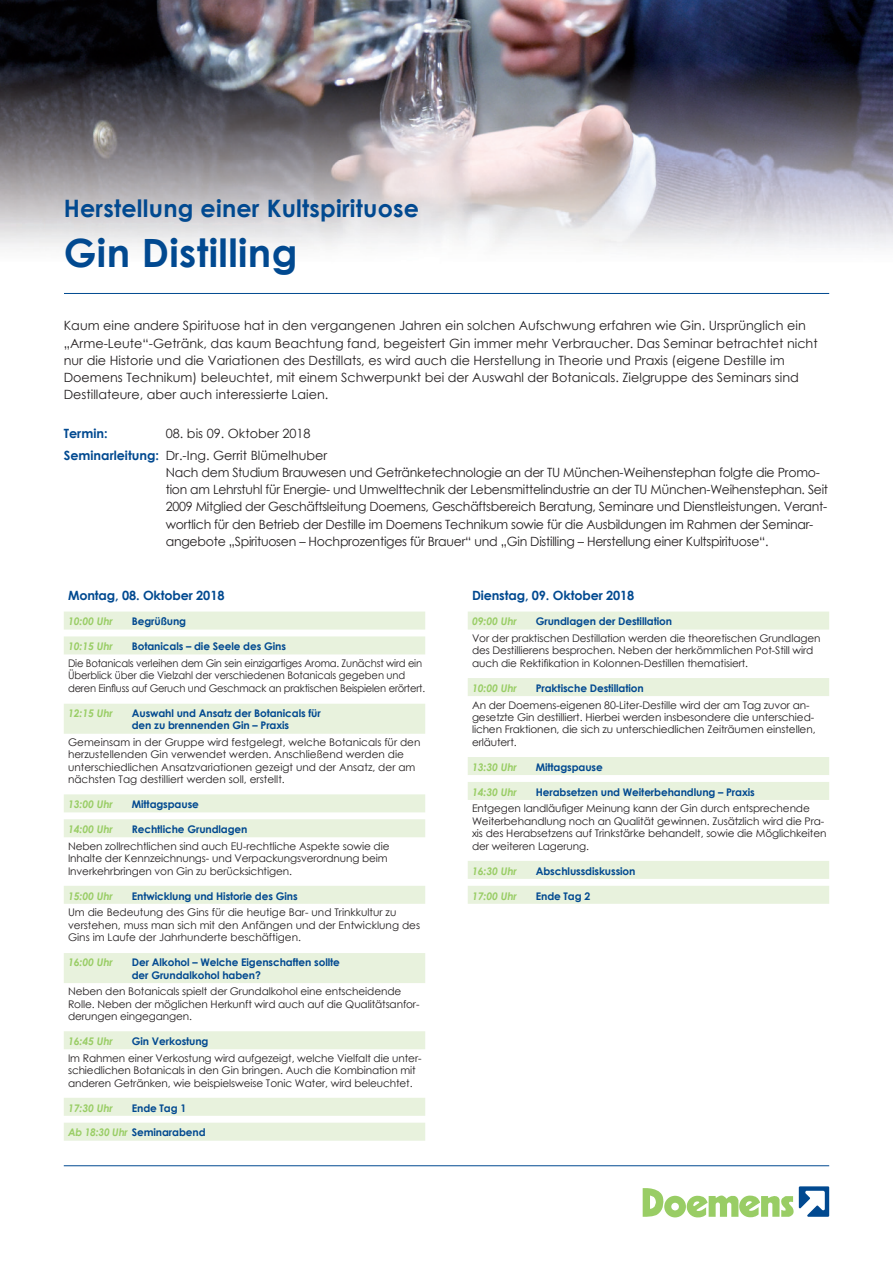
<style>
.page{position:relative;width:893px;height:1263px;background:#fff}
.page>*{position:absolute;margin:0;border:0;box-sizing:border-box;transform-origin:0 0}
.t1{font:700 39px "Century Gothic";letter-spacing:.01em;color:#014990}
.t2{font:700 24px "Century Gothic";letter-spacing:.01em;color:#014990}
.t3{font:12.75px/17.2px "Century Gothic";color:#231f20}
.t4{font:12.75px/17.2px "Century Gothic";letter-spacing:-.02em;color:#231f20}
.t5{font:700 12.75px "Century Gothic";letter-spacing:-.01em;color:#014990}
.t6{font:10.5px/12.5px "Century Gothic";letter-spacing:-.01em;color:#231f20}
.t7{font:700 10.5px/12.5px "Century Gothic";letter-spacing:-.01em;color:#014990}
.t8{font:10.5px/12.5px "Century Gothic";letter-spacing:-.01em;color:#231f20;scale:.95 1}
.t9{font:italic 700 10.5px "Century Gothic";letter-spacing:-.01em;color:#99cd65}
.s1{font-weight:700;color:#014990}
.s2{font-style:italic;color:#99cd65}
</style>
<div class="page">
<img style="left:0;top:0;width:893px;height:294px">
<div style="left:64px;top:611px;width:361px;height:18px;background:#e8f2dd"></div>
<div style="left:64px;top:636px;width:361px;height:18px;background:#e8f2dd"></div>
<div style="left:64px;top:704px;width:361px;height:30px;background:#e8f2dd"></div>
<div style="left:64px;top:794px;width:361px;height:18px;background:#e8f2dd"></div>
<div style="left:64px;top:819px;width:361px;height:18px;background:#e8f2dd"></div>
<div style="left:64px;top:886px;width:361px;height:18px;background:#e8f2dd"></div>
<div style="left:64px;top:953px;width:361px;height:30px;background:#e8f2dd"></div>
<div style="left:64px;top:1031px;width:361px;height:18px;background:#e8f2dd"></div>
<div style="left:64px;top:1098px;width:361px;height:18px;background:#e8f2dd"></div>
<div style="left:64px;top:1123px;width:361px;height:18px;background:#e8f2dd"></div>
<div style="left:468px;top:611px;width:361px;height:18px;background:#e8f2dd"></div>
<div style="left:468px;top:678px;width:361px;height:18px;background:#e8f2dd"></div>
<div style="left:468px;top:757px;width:361px;height:18px;background:#e8f2dd"></div>
<div style="left:468px;top:782px;width:361px;height:18px;background:#e8f2dd"></div>
<div style="left:468px;top:861px;width:361px;height:18px;background:#e8f2dd"></div>
<div style="left:468px;top:886px;width:361px;height:18px;background:#e8f2dd"></div>
<hr style="left:64px;top:293px;width:765px;height:1px;background:#014990">
<svg style="left:643px;top:1186px;width:186px;height:31px"></svg>
<hr style="left:64px;top:1165px;width:765px;height:1px;background:#014990">
<h2 class="t2" style="left:64px;top:190px;width:357px">Herstellung einer Kultspirituose</h2>
<h1 class="t1" style="left:64px;top:223px;width:235px">Gin Distilling</h1>
<p class="t3" style="left:64px;top:317px;width:755px">Kaum eine andere Spirituose hat in den vergangenen Jahren ein solchen Aufschwung erfahren wie Gin. Ursprünglich ein „Arme-Leute“-Getränk, das kaum Beachtung fand, begeistert Gin immer mehr Verbraucher. Das Seminar betrachtet nicht nur die Historie und die Variationen des Destillats, es wird auch die Herstellung in Theorie und Praxis (eigene Destille im Doemens Technikum) beleuchtet, mit einem Schwerpunkt bei der Auswahl der Botanicals. Zielgruppe des Seminars sind Destillateure, aber auch interessierte Laien.</p>
<p class="t5" style="left:64px;top:424px;width:45px">Termin:</p>
<p class="t3" style="left:64px;top:423px;width:265px;line-height:21.5px;text-indent:102px">08. bis 09. Oktober 2018<br><span class="s1">Seminarleitung:</span> Dr.-Ing. Gerrit Blümelhuber</p>
<p class="t4" style="left:166px;top:463px;width:664px">Nach dem Studium Brauwesen und Getränketechnologie an der TU München-Weihenstephan folgte die Promo&shy;tion am Lehrstuhl für Energie- und Umwelttechnik der Lebensmittelindustrie an der TU München-Weihenstephan. Seit 2009 Mitglied der Geschäftsleitung Doemens, Geschäftsbereich Beratung, Seminare und Dienstleistungen. Verant&shy;wortlich für den Betrieb der Destille im Doemens Technikum sowie für die Ausbildungen im Rahmen der Seminar&shy;angebote „Spirituosen – Hochprozentiges für Brauer“ und „Gin Distilling – Herstellung einer Kultspirituose“.</p>
<p class="t5" style="left:68px;top:586px;width:158px">Montag, 08. Oktober 2018</p>
<p class="t9" style="left:68px;top:613px;width:46px">10:00 Uhr</p>
<p class="t7" style="left:132px;top:615px;width:56px">Begrüßung</p>
<p class="t9" style="left:68px;top:638px;width:46px">10:15 Uhr</p>
<p class="t7" style="left:132px;top:640px;width:156px">Botanicals – die Seele des Gins</p>
<p class="t8" style="left:68px;top:657px;width:377px">Die Botanicals verleihen dem Gin sein einzigartiges Aroma. Zunächst wird ein<br>Überblick über die Vielzahl der verschiedenen Botanicals gegeben und deren Einfluss auf Geruch und Geschmack an praktischen Beispielen erörtert.</p>
<p class="t9" style="left:68px;top:705px;width:46px">12:15 Uhr</p>
<p class="t7" style="left:132px;top:706px;width:191px">Auswahl und Ansatz der Botanicals für den zu brennenden Gin – Praxis</p>
<p class="t6" style="left:68px;top:736px;width:354px">Gemeinsam in der Gruppe wird festgelegt, welche Botanicals für den herzustellenden Gin verwendet werden. Anschließend werden die unterschiedlichen Ansatzvariationen gezeigt und der Ansatz, der am nächsten Tag destilliert werden soll, erstellt.</p>
<p class="t9" style="left:68px;top:796px;width:46px">13:00 Uhr</p>
<p class="t7" style="left:132px;top:798px;width:69px">Mittagspause</p>
<p class="t9" style="left:68px;top:821px;width:46px">14:00 Uhr</p>
<p class="t7" style="left:132px;top:822px;width:117px">Rechtliche Grundlagen</p>
<p class="t6" style="left:68px;top:839px;width:323px">Neben zollrechtlichen sind auch EU-rechtliche Aspekte sowie die<br>Inhalte der Kennzeichnungs- und Verpackungsverordnung beim<br>Inverkehrbringen von Gin zu berücksichtigen.</p>
<p class="t9" style="left:68px;top:888px;width:46px">15:00 Uhr</p>
<p class="t7" style="left:132px;top:889px;width:167px">Entwicklung und Historie des Gins</p>
<p class="t6" style="left:68px;top:906px;width:354px">Um die Bedeutung des Gins für die heutige Bar- und Trinkkultur zu verstehen, muss man sich mit den Anfängen und der Entwicklung des<br>Gins im Laufe der Jahrhunderte beschäftigen.</p>
<p class="t9" style="left:68px;top:954px;width:46px">16:00 Uhr</p>
<p class="t7" style="left:132px;top:955px;width:210px">Der Alkohol – Welche Eigenschaften sollte der Grundalkohol haben?</p>
<p class="t6" style="left:68px;top:985px;width:353px">Neben den Botanicals spielt der Grundalkohol eine entscheidende<br>Rolle. Neben der möglichen Herkunft wird auch auf die Qualitätsanfor&shy;derungen eingegangen.</p>
<p class="t9" style="left:68px;top:1033px;width:46px">16:45 Uhr</p>
<p class="t7" style="left:132px;top:1034px;width:78px">Gin Verkostung</p>
<p class="t6" style="left:68px;top:1051px;width:355px">Im Rahmen einer Verkostung wird aufgezeigt, welche Vielfalt die unter&shy;schiedlichen Botanicals in den Gin bringen. Auch die Kombination mit anderen Getränken, wie beispielsweise Tonic Water, wird beleuchtet.</p>
<p class="t9" style="left:68px;top:1100px;width:46px">17:30 Uhr</p>
<p class="t7" style="left:132px;top:1101px;width:56px">Ende Tag 1</p>
<p class="t7" style="left:68px;top:1126px;width:139px"><span class="s2">Ab 18:30 Uhr</span> Seminarabend</p>
<p class="t5" style="left:472px;top:586px;width:164px">Dienstag, 09. Oktober 2018</p>
<p class="t9" style="left:472px;top:613px;width:46px">09:00 Uhr</p>
<p class="t7" style="left:536px;top:615px;width:138px">Grundlagen der Destillation</p>
<p class="t6" style="left:472px;top:632px;width:350px">Vor der praktischen Destillation werden die theoretischen Grundlagen des Destillierens besprochen. Neben der herkömmlichen Pot-Still wird auch die Rektifikation in Kolonnen-Destillen thematisiert.</p>
<p class="t9" style="left:472px;top:680px;width:46px">10:00 Uhr</p>
<p class="t7" style="left:536px;top:681px;width:109px">Praktische Destillation</p>
<p class="t6" style="left:472px;top:698px;width:345px">An der Doemens-eigenen 80-Liter-Destille wird der am Tag zuvor an&shy;gesetzte Gin destilliert. Hierbei werden insbesondere die unterschied&shy;lichen Fraktionen, die sich zu unterschiedlichen Zeiträumen einstellen, erläutert.</p>
<p class="t9" style="left:472px;top:759px;width:46px">13:30 Uhr</p>
<p class="t7" style="left:536px;top:760px;width:69px">Mittagspause</p>
<p class="t9" style="left:472px;top:784px;width:46px">14:30 Uhr</p>
<p class="t7" style="left:536px;top:785px;width:221px">Herabsetzen und Weiterbehandlung – Praxis</p>
<p class="t6" style="left:472px;top:802px;width:356px">Entgegen landläufiger Meinung kann der Gin durch entsprechende Weiterbehandlung noch an Qualität gewinnen. Zusätzlich wird die Pra&shy;xis des Herabsetzens auf Trinkstärke behandelt, sowie die Möglichkeiten der weiteren Lagerung.</p>
<p class="t9" style="left:472px;top:863px;width:46px">16:30 Uhr</p>
<p class="t7" style="left:536px;top:864px;width:101px">Abschlussdiskussion</p>
<p class="t9" style="left:472px;top:888px;width:46px">17:00 Uhr</p>
<p class="t7" style="left:536px;top:889px;width:56px">Ende Tag 2</p>
</div>
